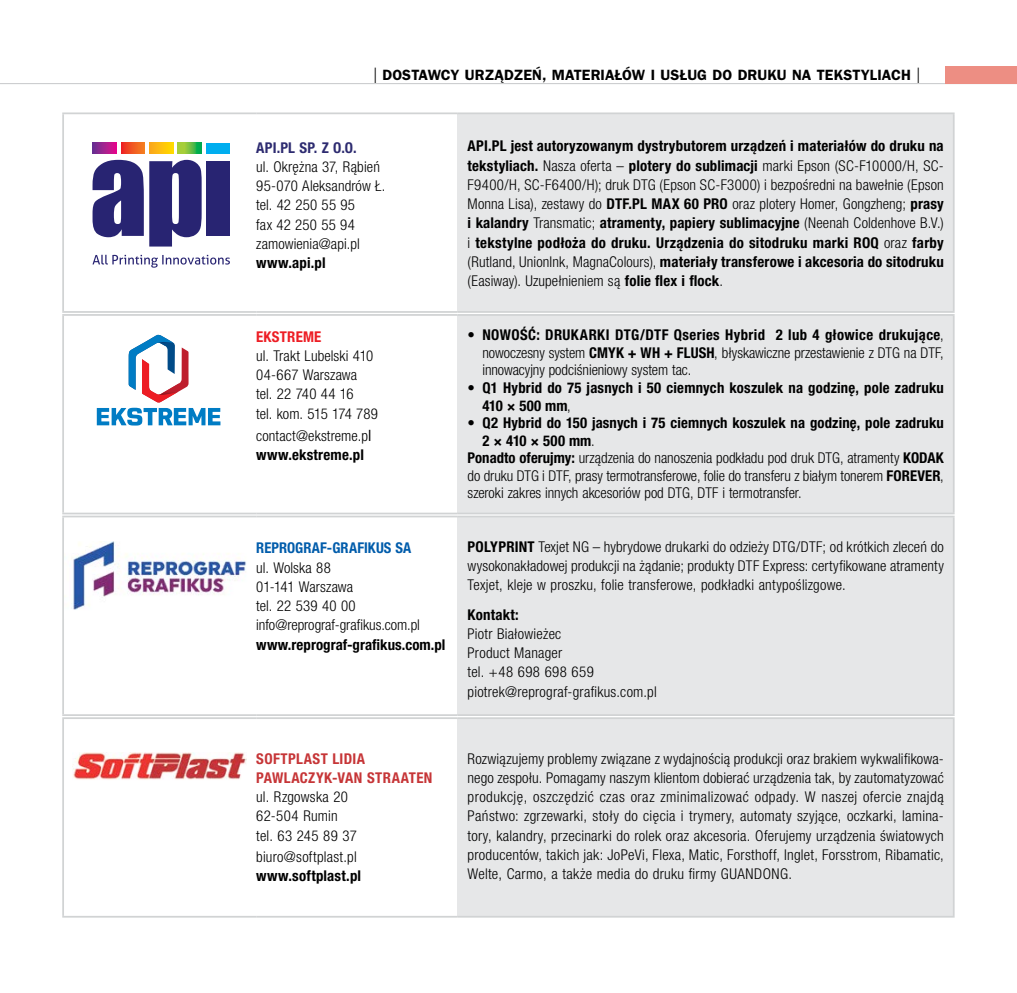
<style>
.page{position:relative;width:1017px;height:993px;background:#fff}
.page>*{position:absolute;margin:0;border:0;box-sizing:border-box;transform-origin:0 0}
.t1{font:300 condensed 14.88px/19.2px "Helvetica Neue LT Pro";letter-spacing:.005em;color:#000}
.t2{font:700 condensed 14.88px/19.2px "Helvetica Neue LT Pro";letter-spacing:.01em;color:#000;text-align:justify}
.t3{font:700 14.88px "Frankfurt Gothic";letter-spacing:.005em;color:#000}
.t4{font:700 condensed 14.88px/19.2px "Helvetica Neue LT Pro";letter-spacing:.03em;color:#c63537}
.t5{font:700 condensed 14.88px "Helvetica Neue LT Pro";letter-spacing:.005em;color:#005cab}
.t6{font:700 condensed 14.88px "Helvetica Neue LT Pro";letter-spacing:.015em;color:#2d2b70}
.t7{font:700 condensed 14.88px "Helvetica Neue LT Pro";letter-spacing:.015em;color:#ed1d24}
.s1{font-weight:400;font-size:22.4px}
.s2{font-family:"Humnst 777 Cn EU";font-weight:400;font-stretch:normal}
.s3{font-weight:700}
.s4{font-weight:300}
</style>
<div class="page">
<hr style="left:0;top:83px;width:1017px;height:1px;background:#c7c8ca">
<div style="left:945px;top:66px;width:72px;height:17px;background:#ed8e83"></div>
<svg style="left:64px;top:114px;width:394px;height:197px"></svg>
<div style="left:458px;top:113px;width:496px;height:199px;background:#e6e7e8"></div>
<hr style="left:62px;top:112px;width:194px;height:2px;background:#d1d3d4">
<hr style="left:62px;top:114px;width:2px;height:197px;background:#d1d3d4">
<hr style="left:256px;top:112px;width:202px;height:2px;background:#d1d3d4">
<hr style="left:458px;top:112px;width:497px;height:2px;background:#d1d3d4">
<hr style="left:953px;top:114px;width:2px;height:197px;background:#d1d3d4">
<hr style="left:62px;top:311px;width:194px;height:2px;background:#d1d3d4">
<hr style="left:256px;top:311px;width:202px;height:2px;background:#d1d3d4">
<hr style="left:458px;top:311px;width:497px;height:2px;background:#d1d3d4">
<svg style="left:93px;top:160px;width:109px;height:86px"></svg>
<div style="left:207px;top:161px;width:23px;height:75px;background:#282472"></div>
<svg style="left:92px;top:255px;width:138px;height:12px"></svg>
<div style="left:206px;top:143px;width:24px;height:10px;background:#00aeef"></div>
<svg style="left:178px;top:143px;width:24px;height:10px"></svg>
<svg style="left:149px;top:143px;width:24px;height:10px"></svg>
<svg style="left:121px;top:143px;width:24px;height:10px"></svg>
<svg style="left:93px;top:143px;width:23px;height:10px"></svg>
<div style="left:458px;top:315px;width:496px;height:198px;background:#e6e7e8"></div>
<hr style="left:62px;top:314px;width:194px;height:2px;background:#d1d3d4">
<hr style="left:62px;top:316px;width:2px;height:196px;background:#d1d3d4">
<hr style="left:256px;top:314px;width:202px;height:2px;background:#d1d3d4">
<hr style="left:62px;top:512px;width:194px;height:2px;background:#d1d3d4">
<hr style="left:256px;top:512px;width:202px;height:2px;background:#d1d3d4">
<hr style="left:458px;top:314px;width:497px;height:2px;background:#d1d3d4">
<hr style="left:953px;top:316px;width:2px;height:196px;background:#d1d3d4">
<hr style="left:458px;top:512px;width:497px;height:2px;background:#d1d3d4">
<svg style="left:97px;top:334px;width:123px;height:91px"></svg>
<svg style="left:64px;top:517px;width:394px;height:197px"></svg>
<div style="left:458px;top:516px;width:496px;height:198px;background:#e6e7e8"></div>
<hr style="left:62px;top:515px;width:194px;height:2px;background:#d1d3d4">
<hr style="left:62px;top:517px;width:2px;height:197px;background:#d1d3d4">
<hr style="left:256px;top:515px;width:202px;height:2px;background:#d1d3d4">
<hr style="left:458px;top:515px;width:497px;height:2px;background:#d1d3d4">
<hr style="left:953px;top:517px;width:2px;height:197px;background:#d1d3d4">
<hr style="left:62px;top:714px;width:194px;height:1px;background:#d1d3d4">
<hr style="left:256px;top:714px;width:202px;height:1px;background:#d1d3d4">
<hr style="left:458px;top:714px;width:497px;height:1px;background:#d1d3d4">
<img style="left:65px;top:541px;width:190px;height:77px">
<svg style="left:64px;top:718px;width:394px;height:197px"></svg>
<div style="left:458px;top:718px;width:496px;height:198px;background:#e6e7e8"></div>
<hr style="left:62px;top:717px;width:194px;height:1px;background:#d1d3d4">
<hr style="left:62px;top:718px;width:2px;height:197px;background:#d1d3d4">
<hr style="left:256px;top:717px;width:202px;height:1px;background:#d1d3d4">
<hr style="left:458px;top:717px;width:497px;height:1px;background:#d1d3d4">
<hr style="left:953px;top:718px;width:2px;height:197px;background:#d1d3d4">
<hr style="left:62px;top:915px;width:194px;height:2px;background:#d1d3d4">
<hr style="left:256px;top:915px;width:202px;height:2px;background:#d1d3d4">
<hr style="left:458px;top:915px;width:497px;height:2px;background:#d1d3d4">
<img style="left:73px;top:752px;width:174px;height:43px">
<p class="t3" style="left:373px;top:66px;width:548px"><span class="s1">|</span> DOSTAWCY URZĄDZEŃ, MATERIAŁÓW I USŁUG DO DRUKU NA TEKSTYLIACH <span class="s1">|</span></p>
<p class="t6" style="left:256px;top:138px;width:102px">API.PL SP. Z O.O.</p>
<p class="t1" style="left:256px;top:157px;width:131px">ul. Okrężna 37, Rąbień<br>95-070 Aleksandrów Ł. tel. 42 250 55 95<br>fax 42 250 55 94 zamowienia@api.pl</p>
<p class="t2" style="left:256px;top:253px;width:71px">www.api.pl</p>
<p class="t7" style="left:256px;top:327px;width:67px">EKSTREME</p>
<p class="t1" style="left:256px;top:346px;width:123px">ul. Trakt Lubelski 410<br>04-667 Warszawa<br>tel. 22 740 44 16<br>tel. kom. 515 174 789</p>
<p class="t1" style="left:256px;top:425px;width:117px">contact@ekstreme.p<span class="s2">l </span><span class="s3">www.ekstreme.pl</span></p>
<p class="t5" style="left:256px;top:539px;width:157px">REPROGRAF-GRAFIKUS SA</p>
<p class="t1" style="left:256px;top:557px;width:165px">ul. Wolska 88<br>01-141 Warszawa<br>tel. 22 539 40 00 info@reprograf-grafikus.com.pl</p>
<p class="t2" style="left:256px;top:634px;width:191px">www.reprograf-grafikus.com.pl</p>
<p class="t4" style="left:256px;top:748px;width:178px">SOFTPLAST LIDIA<br>PAWLACZYK-VAN STRAATEN</p>
<p class="t1" style="left:256px;top:786px;width:102px">ul. Rzgowska 20<br>62-504 Rumin tel. 63 245 89 37</p>
<p class="t1" style="left:256px;top:846px;width:102px">biuro@softplast.pl</p>
<p class="t2" style="left:256px;top:865px;width:106px">www.softplast.pl</p>
<p class="t2" style="left:468px;top:136px;width:478px">API.PL jest autoryzowanym dystrybutorem urządzeń i materiałów do druku na tekstyliach. <span class="s4">Nasza oferta –</span> plotery do sublimacji <span class="s4">marki Epson (SC-F10000/H, SC-F9400/H, SC-F6400/H); druk DTG (Epson SC-F3000) i bezpośredni na bawełnie (Epson Monna Lisa), zestawy do</span> DTF.PL MAX 60 PRO <span class="s4">oraz plotery Homer, Gongzheng;</span> prasy i kalandry <span class="s4">Transmatic;</span> atramenty, papiery sublimacyjne <span class="s4">(Neenah Coldenhove B.V.) i</span> tekstylne podłoża do druku. Urządzenia do sitodruku marki ROQ <span class="s4">oraz</span> farby <span class="s4">(Rutland, UnionInk, MagnaColours),</span> materiały transferowe i akcesoria do sitodruku <span class="s4">(Easiway). Uzupełnieniem są</span> folie flex i flock<span class="s4">.</span></p>
<p class="t1" style="left:482px;top:326px;width:463px;line-height:17.5px;text-align:justify;text-indent:-15px">• <span class="s3">NOWOŚĆ: DRUKARKI DTG/DTF Qseries Hybrid 2 lub 4 głowice drukujące</span>, nowoczesny system <span class="s3">CMYK + WH + FLUSH</span>, błyskawiczne przestawienie z DTG na DTF, innowacyjny podciśnieniowy system tac.</p>
<p class="t2" style="left:482px;top:378px;width:463px;line-height:17.5px;text-indent:-15px"><span class="s4">•</span> Q1 Hybrid do 75 jasnych i 50 ciemnych koszulek na godzinę, pole zadruku<br>410 × 500 mm<span class="s4">,</span></p>
<p class="t2" style="left:468px;top:413px;width:478px"><span class="s4">•</span> Q2 Hybrid do 150 jasnych i 75 ciemnych koszulek na godzinę, pole zadruku</p>
<p class="t2" style="left:482px;top:430px;width:114px">2 × 410 × 500 mm<span class="s4">.</span></p>
<p class="t1" style="left:468px;top:448px;width:478px"><span class="s3">Ponadto oferujmy:</span> urządzenia do nanoszenia podkładu pod druk DTG, atramenty <span class="s3">KODAK</span></p>
<p class="t1" style="left:468px;top:465px;width:478px">do druku DTG i DTF, prasy termotransferowe, folie do transferu z białym tonerem <span class="s3">FOREVER</span>,</p>
<p class="t1" style="left:468px;top:483px;width:336px">szeroki zakres innych akcesoriów pod DTG, DTF i termotransfer.</p>
<p class="t1" style="left:468px;top:536px;width:478px;text-align:justify"><span class="s3">POLYPRINT</span> Texjet NG – hybrydowe drukarki do odzieży DTG/DTF; od krótkich zleceń do wysokonakładowej produkcji na żądanie; produkty DTF Express: certyfikowane atramenty Texjet, kleje w proszku, folie transferowe, podkładki antypoślizgowe.</p>
<p class="t2" style="left:468px;top:604px;width:53px">Kontakt:</p>
<p class="t1" style="left:468px;top:623px;width:191px">Piotr Białowieżec<br>Product Manager<br>tel. +48 698 698 659 piotrek@reprograf-grafikus.com.pl</p>
<p class="t1" style="left:468px;top:748px;width:478px;text-align:justify">Rozwiązujemy problemy związane z wydajnością produkcji oraz brakiem wykwalifikowa&shy;nego zespołu. Pomagamy naszym klientom dobierać urządzenia tak, by zautomatyzować produkcję, oszczędzić czas oraz zminimalizować odpady. W naszej ofercie znajdą Państwo: zgrzewarki, stoły do cięcia i trymery, automaty szyjące, oczkarki, lamina&shy;tory, kalandry, przecinarki do rolek oraz akcesoria. Oferujemy urządzenia światowych producentów, takich jak: JoPeVi, Flexa, Matic, Forsthoff, Inglet, Forsstrom, Ribamatic, Welte, Carmo, a także media do druku firmy GUANDONG.</p>
</div>
